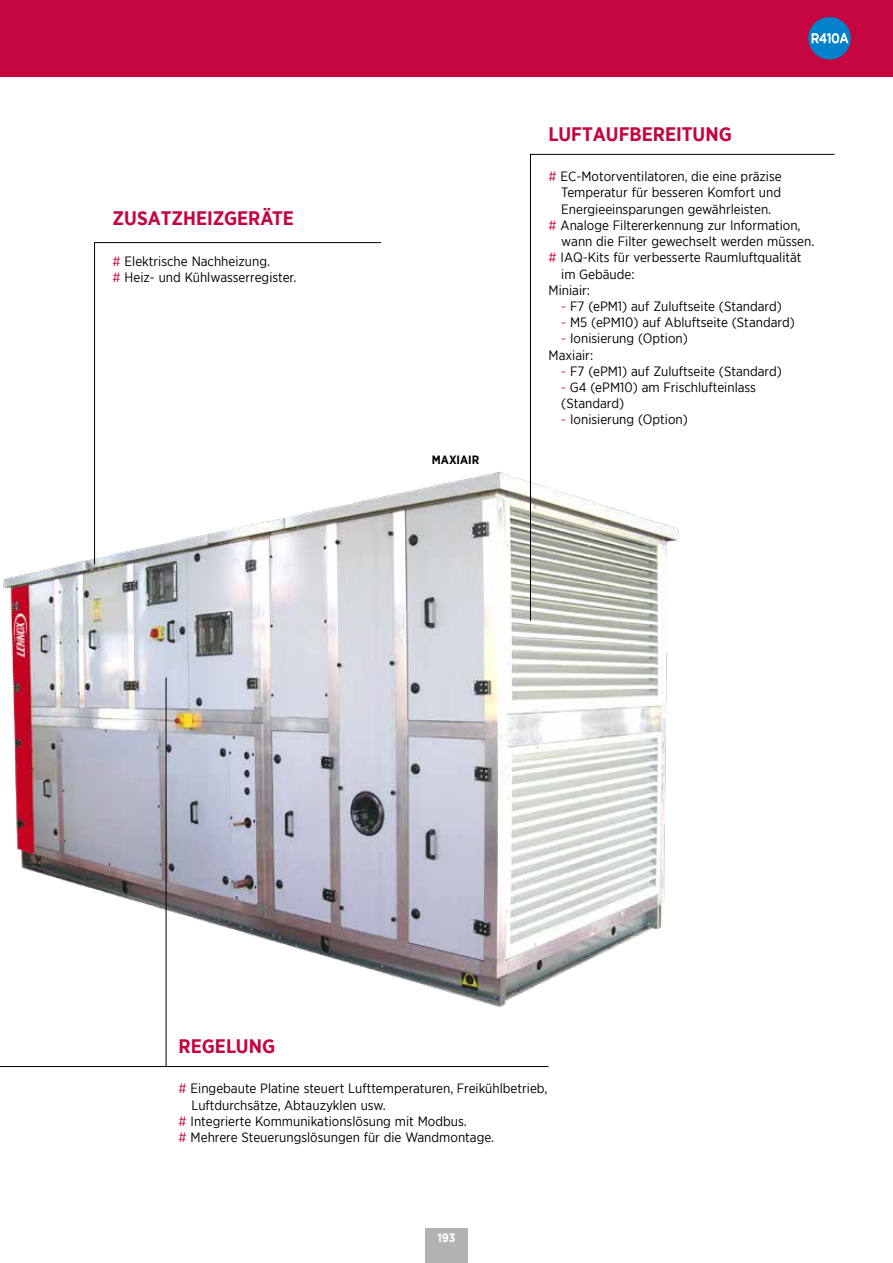
<style>
.page{position:relative;width:893px;height:1263px;background:#fff}
.page>*{position:absolute;margin:0;border:0;box-sizing:border-box;transform-origin:0 0}
.t1{font:700 19.5px "Gotham Narrow";color:#c4053f}
.t2{font:13.5px/16.2px "Gotham Narrow";color:#000}
.t3{font:700 12px "Gotham Narrow";color:#000}
.t4{font:700 12px "Gotham";color:#fff;scale:.9 1}
.s1{color:#c4053f}
</style>
<div class="page">
<div style="left:0;top:0;width:893px;height:77px;background:#c4053f"></div>
<div style="left:808px;top:17px;width:43px;height:43px;background:#0081c9;border-radius:50%"></div>
<svg style="left:812px;top:33px;width:37px;height:10px"></svg>
<hr style="left:0;top:77px;width:1px;height:216px;background:#dadada">
<img style="left:3px;top:471px;width:664px;height:509px">
<svg style="left:530px;top:154px;width:305px;height:467px"></svg>
<svg style="left:94px;top:242px;width:287px;height:323px"></svg>
<hr style="left:166px;top:677px;width:1px;height:390px;background:#000">
<svg style="left:0;top:801px;width:549px;height:266px"></svg>
<div style="left:425px;top:1229px;width:43px;height:34px;background:#b3b2b2"></div>
<h1 class="t1" style="left:113px;top:206px;width:183px">ZUSATZHEIZGERÄTE</h1>
<p class="t2" style="left:113px;top:252px;width:185px"><span class="s1">#</span> Elektrische Nachheizung.<br><span class="s1">#</span> Heiz- und Kühlwasserregister.</p>
<p class="t3" style="left:432px;top:452px;width:49px">MAXIAIR</p>
<h1 class="t1" style="left:549px;top:122px;width:185px">LUFTAUFBEREITUNG</h1>
<p class="t2" style="left:549px;top:168px;width:235px"><span class="s1">#</span> EC-Motorventilatoren, die eine präzise</p>
<p class="t2" style="left:561px;top:184px;width:221px">Temperatur für besseren Komfort und</p>
<p class="t2" style="left:561px;top:201px;width:211px">Energieeinsparungen gewährleisten.</p>
<p class="t2" style="left:549px;top:217px;width:254px"><span class="s1">#</span> Analoge Filtererkennung zur Information,</p>
<p class="t2" style="left:561px;top:233px;width:255px">wann die Filter gewechselt werden müssen.</p>
<p class="t2" style="left:549px;top:249px;width:255px"><span class="s1">#</span> IAQ-Kits für verbesserte Raumluftqualität</p>
<p class="t2" style="left:561px;top:265px;width:75px">im Gebäude:</p>
<p class="t2" style="left:549px;top:282px;width:43px">Miniair:</p>
<p class="t2" style="left:561px;top:298px;width:222px"><span class="s1">-</span> F7 (ePM1) auf Zuluftseite (Standard)</p>
<p class="t2" style="left:561px;top:314px;width:235px"><span class="s1">-</span> M5 (ePM10) auf Abluftseite (Standard)</p>
<p class="t2" style="left:549px;top:330px;width:141px;text-indent:13px"><span class="s1">-</span> Ionisierung (Option)<br>Maxiair:</p>
<p class="t2" style="left:561px;top:363px;width:222px"><span class="s1">-</span> F7 (ePM1) auf Zuluftseite (Standard)</p>
<p class="t2" style="left:561px;top:379px;width:196px"><span class="s1">-</span> G4 (ePM10) am Frischlufteinlass (Standard)</p>
<p class="t2" style="left:561px;top:411px;width:128px"><span class="s1">-</span> Ionisierung (Option)</p>
<h1 class="t1" style="left:179px;top:1034px;width:98px">REGELUNG</h1>
<p class="t2" style="left:179px;top:1080px;width:370px"><span class="s1">#</span> Eingebaute Platine steuert Lufttemperaturen, Freikühlbetrieb,</p>
<p class="t2" style="left:191px;top:1096px;width:196px">Luftdurchsätze, Abtauzyklen usw.</p>
<p class="t2" style="left:179px;top:1113px;width:290px"><span class="s1">#</span> Integrierte Kommunikationslösung mit Modbus.</p>
<p class="t2" style="left:179px;top:1129px;width:317px"><span class="s1">#</span> Mehrere Steuerungslösungen für die Wandmontage.</p>
<p class="t4" style="left:437px;top:1230px;width:22px">193</p>
</div>
